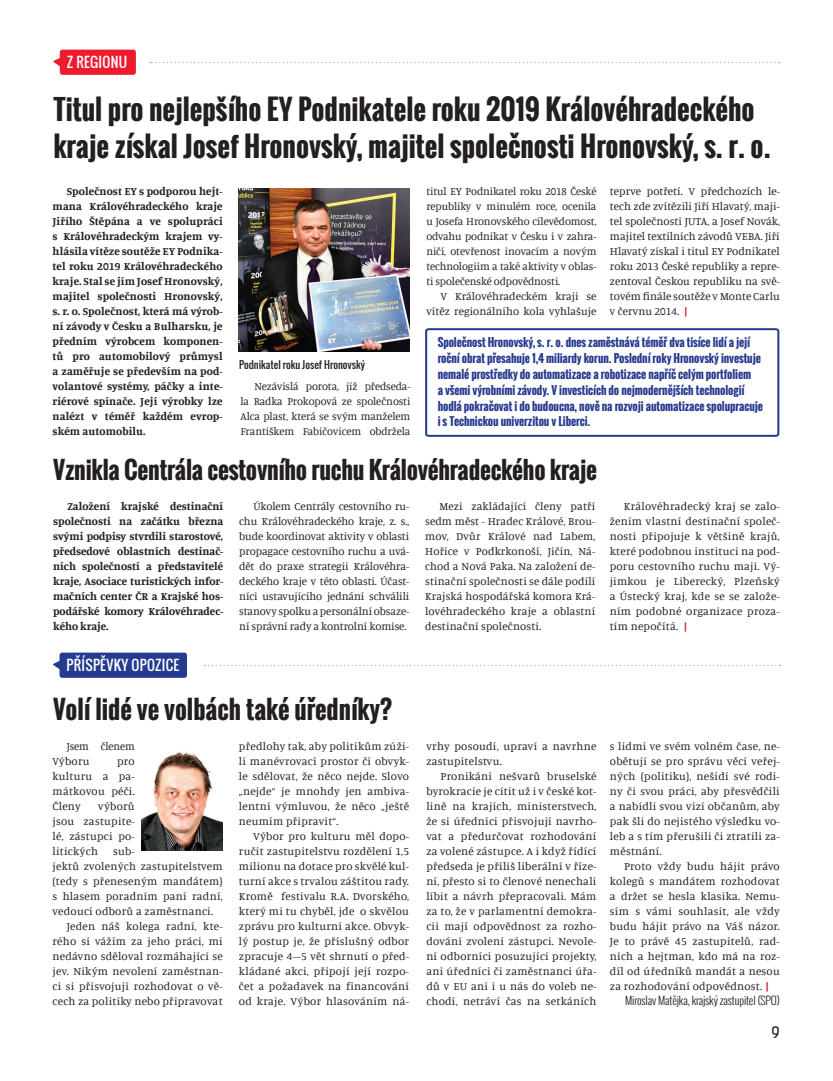
<style>
.page{position:relative;width:833px;height:1081px;background:#fff}
.page>*{position:absolute;margin:0;border:0;box-sizing:border-box;transform-origin:0 0}
.t1{font:700 27.5px/37.5px "Oswald";color:#231f20}
.t2{font:700 25px "Oswald";color:#231f20}
.t3{font:700 23.75px "Oswald";letter-spacing:-.01em;color:#231f20}
.t4{font:15px "Kelson Sans";color:#231f20}
.t5{font:13.75px "Oswald";letter-spacing:.02em;color:#fff}
.t6{font:11.25px/15px "Manuale";letter-spacing:.02em;color:#231f20;text-align:justify}
.t7{font:700 11.25px/15px "Manuale";color:#231f20;text-align:justify}
.t8{font:700 11.25px/15.9px "Oswald";letter-spacing:-.01em;color:#263a8f}
.t9{font:11.25px/15px "Manuale";color:#231f20;text-align:right}
.t10{font:300 11.25px "Oswald";letter-spacing:-.01em;color:#231f20}
.t11{font:11.25px/15px "Manuale";letter-spacing:-.01em;color:#231f20;scale:.96 1}
.t12{font:11.12px/15px "Manuale";letter-spacing:-.01em;color:#231f20;text-align:justify}
.t13{font:10px "Oswald";color:#231f20}
.s1{font-weight:700;color:#d1232a}
</style>
<div class="page">
<svg style="left:204px;top:665px;width:576px;height:1px"></svg>
<svg style="left:53px;top:661px;width:6px;height:8px"></svg>
<div style="left:59px;top:652px;width:128px;height:26px;background:#263a8f;border-radius:3px"></div>
<svg style="left:150px;top:62px;width:629px;height:1px"></svg>
<svg style="left:53px;top:56px;width:7px;height:13px"></svg>
<div style="left:60px;top:50px;width:76px;height:25px;background:#ee1b2c;border-radius:3px"></div>
<img style="left:142px;top:752px;width:81px;height:98px">
<svg style="left:425px;top:328px;width:355px;height:109px"></svg>
<img style="left:239px;top:189px;width:170px;height:163px">
<p class="t5" style="left:67px;top:52px;width:62px">Z REGIONU</p>
<h1 class="t1" style="left:53px;top:90px;width:718px">Titul pro nejlepšího EY Podnikatele roku 2019 Královéhradeckého kraje získal Josef Hronovský, majitel společnosti Hronovský, s. r. o.</h1>
<p class="t7" style="left:53px;top:183px;width:172px;text-indent:14px">Společnost EY s podporou hejt&shy;mana Královéhradeckého kraje Jiřího Štěpána a ve spolupráci s Královéhradeckým krajem vy&shy;hlásila vítěze soutěže EY Podnika&shy;tel roku 2019 Královéhradeckého kraje. Stal se jím Josef Hronovský, majitel společnosti Hronovský, s. r. o. Společnost, která má výrob&shy;ní závody v Česku a Bulharsku, je předním výrobcem komponen&shy;tů pro automobilový průmysl a zaměřuje se především na pod&shy;volantové systémy, páčky a inte&shy;riérové spínače. Její výrobky lze nalézt v téměř každém evrop&shy;ském automobilu.</p>
<p class="t12" style="left:426px;top:183px;width:172px">titul EY Podnikatel roku 2018 České republiky v minulém roce, ocenila u Josefa Hronovského cílevědomost, odvahu podnikat v Česku i v zahra&shy;ničí, otevřenost inovacím a novým technologiím a také aktivity v oblas&shy;ti společenské odpovědnosti.</p>
<p class="t9" style="left:426px;top:288px;width:172px">V Královéhradeckém kraji se vítěz regionálního kola vyhlašuje</p>
<p class="t6" style="left:610px;top:183px;width:171px">teprve potřetí. V předchozích le&shy;tech zde zvítězili Jiří Hlavatý, maji&shy;tel společnosti JUTA, a Josef Novák, majitel textilních závodů VEBA. Jiří Hlavatý získal i titul EY Podnikatel roku 2013 České republiky a repre&shy;zentoval Českou republiku na svě&shy;tovém finále soutěže v Monte Carlu v červnu 2014. <span class="s1">|</span></p>
<p class="t8" style="left:438px;top:334px;width:327px">Společnost Hronovský, s. r. o. dnes zaměstnává téměř dva tisíce lidí a její roční obrat přesahuje 1,4 miliardy korun. Poslední roky Hronovský investuje nemalé prostředky do automatizace a robotizace napříč celým portfoliem<br>a všemi výrobními závody. V investicích do nejmodernějších technologií hodlá pokračovat i do budoucna, nově na rozvoji automatizace spolupracuje i s Technickou univerzitou v Liberci.</p>
<h3 class="t3" style="left:53px;top:452px;width:545px">Vznikla Centrála cestovního ruchu Královéhradeckého kraje</h3>
<p class="t7" style="left:53px;top:498px;width:172px;text-indent:14px">Založení krajské destinační společnosti na začátku března svými podpisy stvrdili starostové, předsedové oblastních destinač&shy;ních společností a představitelé kraje, Asociace turistických infor&shy;mačních center ČR a Krajské hos&shy;podářské komory Královéhradec&shy;kého kraje.</p>
<p class="t6" style="left:239px;top:498px;width:172px;text-indent:14px">Úkolem Centrály cestovního ru&shy;chu Královéhradeckého kraje, z. s., bude koordinovat aktivity v oblasti propagace cestovního ruchu a uvá&shy;dět do praxe strategii Královéhra&shy;deckého kraje v této oblasti. Účast&shy;níci ustavujícího jednání schválili stanovy spolku a personální obsaze&shy;ní správní rady a kontrolní komise.</p>
<p class="t6" style="left:425px;top:498px;width:172px;text-indent:14px">Mezi zakládající členy patří sedm měst - Hradec Králové, Brou&shy;mov, Dvůr Králové nad Labem, Hořice v Podkrkonoší, Jičín, Ná&shy;chod a Nová Paka. Na založení de&shy;stinační společnosti se dále podílí Krajská hospodářská komora Krá&shy;lovéhradeckého kraje a oblastní destinační společnosti.</p>
<p class="t6" style="left:609px;top:498px;width:172px;text-indent:14px">Královéhradecký kraj se zalo&shy;žením vlastní destinační společ&shy;nosti připojuje k většině krajů, které podobnou instituci na pod&shy;poru cestovního ruchu mají. Vý&shy;jimkou je Liberecký, Plzeňský a Ústecký kraj, kde se se založe&shy;ním podobné organizace proza&shy;tím nepočítá. <span class="s1">|</span></p>
<p class="t13" style="left:239px;top:357px;width:127px">Podnikatel roku Josef Hronovský</p>
<p class="t12" style="left:240px;top:378px;width:172px;text-indent:14px">Nezávislá porota, jíž předseda&shy;la Radka Prokopová ze společnosti Alca plast, která se svým manželem Františkem Fabičovicem obdržela</p>
<p class="t5" style="left:66px;top:655px;width:114px">PŘÍSPĚVKY OPOZICE</p>
<h2 class="t2" style="left:53px;top:690px;width:340px">Volí lidé ve volbách také úředníky?</h2>
<p class="t11" style="left:53px;top:738px;width:87px;text-indent:14px">Jsem členem<br>Výboru</p>
<p class="t6" style="left:239px;top:738px;width:172px">předlohy tak, aby politikům zúži&shy;li manévrovací prostor či obvyk&shy;le sdělovat, že něco nejde. Slovo „nejde“ je mnohdy jen ambiva&shy;lentní výmluvou, že něco „ještě neumím připravit“.</p>
<p class="t6" style="left:239px;top:828px;width:172px;text-indent:14px">Výbor pro kulturu měl dopo&shy;ručit zastupitelstvu rozdělení 1,5 milionu na dotace pro skvělé kul&shy;turní akce s trvalou záštitou rady.<br>Kromě festivalu R.A. Dvorského, který mi tu chyběl, jde o skvělou zprávu pro kulturní akce. Obvyk&shy;lý postup je, že příslušný odbor zpracuje 4–5 vět shrnutí o před&shy;kládané akci, připojí její rozpo&shy;čet a požadavek na financování od kraje. Výbor hlasováním ná-</p>
<p class="t6" style="left:53px;top:753px;width:84px;text-indent:65px">pro kulturu a pa&shy;mátkovou péči.<br>Členy</p>
<p class="t6" style="left:53px;top:798px;width:84px;text-indent:46px">výborů jsou zastupite&shy;lé, zástupci po&shy;litických</p>
<p class="t6" style="left:113px;top:843px;width:23px">sub-</p>
<p class="t6" style="left:53px;top:858px;width:172px">jektů zvolených zastupitelstvem</p>
<p class="t6" style="left:53px;top:873px;width:172px">(tedy s přeneseným mandátem)</p>
<p class="t6" style="left:53px;top:888px;width:172px">s hlasem poradním paní radní,</p>
<p class="t6" style="left:53px;top:903px;width:162px">vedoucí odborů a zaměstnanci.</p>
<p class="t6" style="left:67px;top:918px;width:157px">Jeden náš kolega radní, kte-</p>
<p class="t6" style="left:53px;top:933px;width:172px">rého si vážím za jeho práci, mi</p>
<p class="t6" style="left:53px;top:948px;width:172px">nedávno sděloval rozmáhající se</p>
<p class="t6" style="left:53px;top:963px;width:172px">jev. Nikým nevolení zaměstnan-</p>
<p class="t6" style="left:53px;top:978px;width:172px">ci si přisvojují rozhodovat o vě-</p>
<p class="t6" style="left:53px;top:993px;width:172px">cech za politiky nebo připravovat</p>
<p class="t6" style="left:426px;top:738px;width:172px">vrhy posoudí, upraví a navrhne zastupitelstvu.</p>
<p class="t6" style="left:426px;top:768px;width:172px;text-indent:14px">Pronikání nešvarů bruselské byrokracie je cítit už i v české kot&shy;lině na krajích, ministerstvech, že si úředníci přisvojují navrho&shy;vat a předurčovat rozhodování za volené zástupce. A i když řídící předseda je příliš liberální v říze&shy;ní, přesto si to členové nenechali líbit a návrh přepracovali. Mám za to, že v parlamentní demokra&shy;cii mají odpovědnost za rozho&shy;dování zvolení zástupci. Nevole&shy;ní odborníci posuzující projekty, ani úředníci či zaměstnanci úřa&shy;dů v EU ani i u nás do voleb ne&shy;chodí, netráví čas na setkáních</p>
<p class="t6" style="left:610px;top:738px;width:171px">s lidmi ve svém volném čase, ne&shy;obětují se pro správu věcí veřej&shy;ných (politiku), nešidí své rodi&shy;ny či svou práci, aby přesvědčili a nabídli svou vizí občanům, aby pak šli do nejistého výsledku vo&shy;leb a s tím přerušili či ztratili za&shy;městnání.</p>
<p class="t6" style="left:610px;top:858px;width:171px;text-indent:14px">Proto vždy budu hájit právo kolegů s mandátem rozhodovat a držet se hesla klasika. Nemu&shy;sím s vámi souhlasit, ale vždy budu hájit právo na Váš názor.<br>Je to právě 45 zastupitelů, rad&shy;ních a hejtman, kdo má na roz&shy;díl od úředníků mandát a nesou za rozhodování odpovědnost. <span class="s1">|</span></p>
<p class="t10" style="left:625px;top:992px;width:156px">Miroslav Matějka, krajský zastupitel (SPO)</p>
<h3 class="t4" style="left:771px;top:1023px;width:10px">9</h3>
</div>
